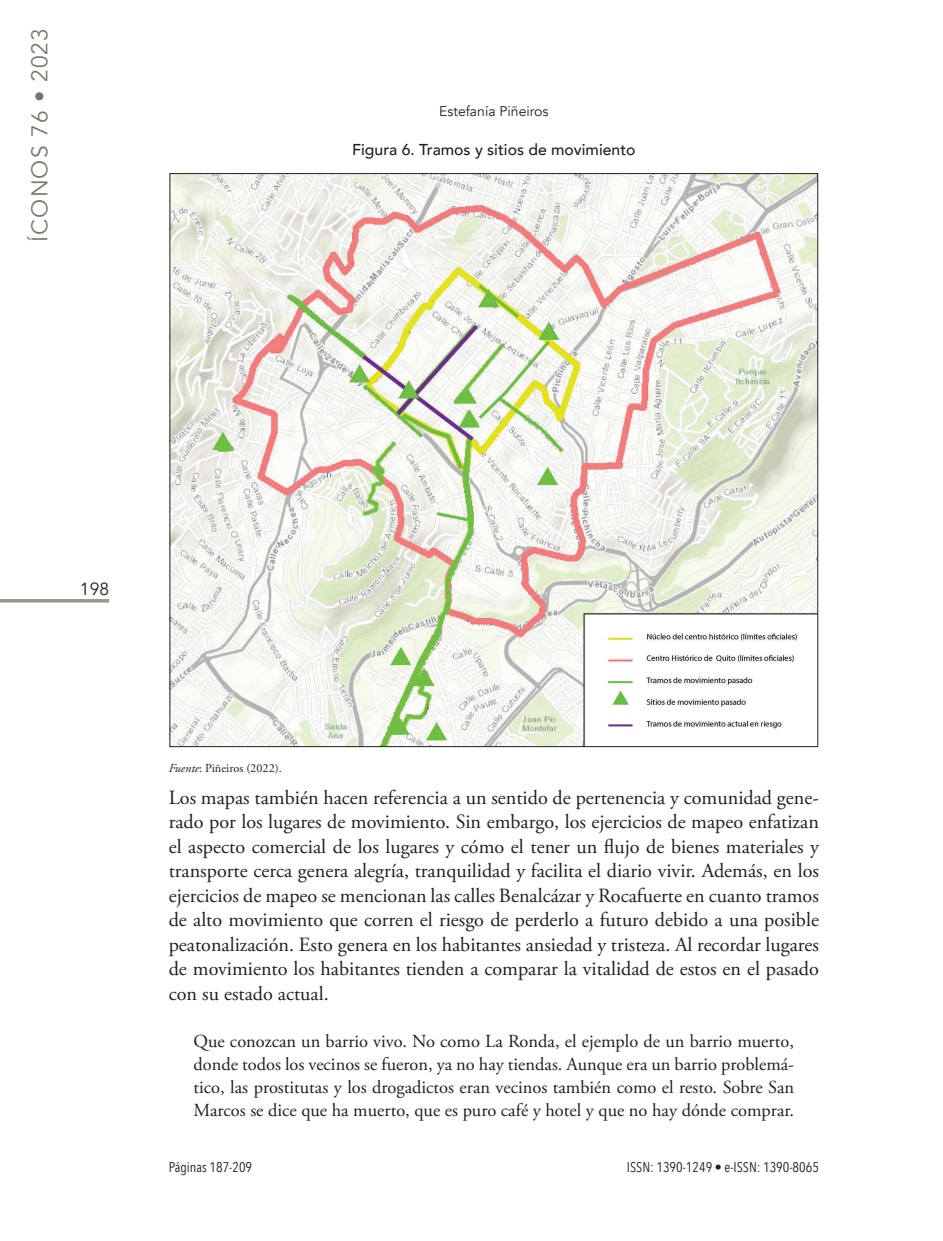
<style>
.page{position:relative;width:943px;height:1241px;background:#fff}
.page>*{position:absolute;margin:0;border:0;box-sizing:border-box;transform-origin:0 0}
.t1{font:22.75px "Avenir";letter-spacing:.05em;color:#747869}
.texto{font:20.12px/24.5px "Adobe Garamond Pro";color:#231f20;text-align:justify}
.citas{font:18.38px/22.8px "Adobe Garamond Pro";color:#231f20;text-align:justify}
.t2{font:17.5px "Avenir";color:#231f20}
.imagenes{font:500 15.75px "Avenir";color:#231f20}
.t3{font:14px "Avenir Next Condensed";color:#231f20}
.t4{font:14px "Avenir";color:#231f20}
.pies_de_páginas{font:12.25px "Adobe Garamond Pro";color:#231f20}
.s1{font-style:italic}
</style>
<div class="page">
<hr style="left:0;top:599px;width:109px;height:3px;background:#96978a">
<img style="left:171px;top:175px;width:645px;height:570px">
<p class="t1" style="left:26px;top:242px;width:215px;rotate:-90deg">ÍCONOS 76 • 2023</p>
<p class="t4" style="left:439px;top:103px;width:111px">Estefanía Piñeiros</p>
<p class="imagenes" style="left:352px;top:136px;width:285px">Figura 6. Tramos y sitios de movimiento</p>
<p class="t2" style="left:80px;top:578px;width:31px">198</p>
<p class="pies_de_páginas" style="left:169px;top:760px;width:114px"><span class="s1">Fuente</span>: Piñeiros (2022).</p>
<p class="texto" style="left:169px;top:785px;width:651px">Los mapas también hacen referencia a un sentido de pertenencia y comunidad gene&shy;rado por los lugares de movimiento. Sin embargo, los ejercicios de mapeo enfatizan el aspecto comercial de los lugares y cómo el tener un flujo de bienes materiales y transporte cerca genera alegría, tranquilidad y facilita el diario vivir. Además, en los ejercicios de mapeo se mencionan las calles Benalcázar y Rocafuerte en cuanto tramos de alto movimiento que corren el riesgo de perderlo a futuro debido a una posible peatonalización. Esto genera en los habitantes ansiedad y tristeza. Al recordar lugares de movimiento los habitantes tienden a comparar la vitalidad de estos en el pasado con su estado actual.</p>
<p class="citas" style="left:193px;top:1030px;width:602px">Que conozcan un barrio vivo. No como La Ronda, el ejemplo de un barrio muerto, donde todos los vecinos se fueron, ya no hay tiendas. Aunque era un barrio problemá&shy;tico, las prostitutas y los drogadictos eran vecinos también como el resto. Sobre San Marcos se dice que ha muerto, que es puro café y hotel y que no hay dónde comprar.</p>
<p class="t3" style="left:169px;top:1154px;width:85px">Páginas 187-209</p>
<p class="t3" style="left:627px;top:1154px;width:193px">ISSN: 1390-1249 • e-ISSN: 1390-8065</p>
</div>
